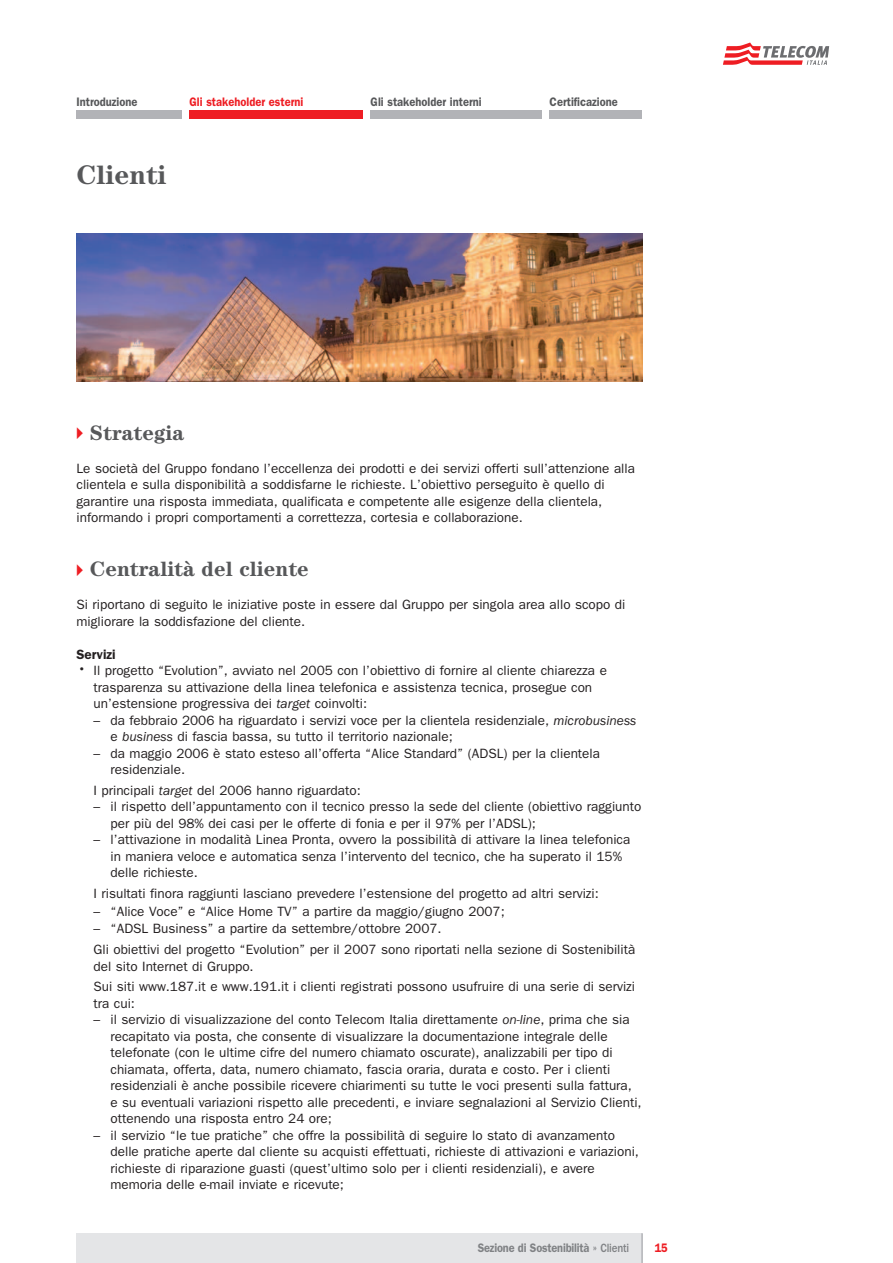
<style>
.page{position:relative;width:893px;height:1263px;background:#fff}
.page>*{position:absolute;margin:0;border:0;box-sizing:border-box;transform-origin:0 0}
.t1{font:700 27px "Century";color:#57585a}
.t2{font:700 21px "Century";color:#57585a}
.t3{font:13.5px/16.5px "Franklin Gothic";color:#231f20}
.t4{font:600 13.5px "Franklin Gothic";color:#231f20}
.t5{font:600 12.3px "Franklin Gothic";color:#57585a;scale:.9 1}
.t6{font:600 12.3px "Franklin Gothic";letter-spacing:-.015em;color:#808285;scale:.89 1}
.t7{font:600 12.3px "Franklin Gothic";color:#ee1d23;scale:.9 1}
.t8{font:600 12.3px "Franklin Gothic";color:#ee1d23;scale:.89 1}
.s1{font-size:18px}
.s2{font-style:italic}
.s3{font-weight:500}
</style>
<div class="page">
<svg style="left:723px;top:43px;width:106px;height:22px"></svg>
<div style="left:77px;top:1233px;width:565px;height:30px;background:#e4e5e7"></div>
<hr style="left:641px;top:1233px;width:2px;height:30px;background:#b2b3b7">
<div style="left:77px;top:111px;width:105px;height:8px;background:#b2b3b7"></div>
<div style="left:190px;top:111px;width:173px;height:8px;background:#ee1d23"></div>
<div style="left:371px;top:111px;width:171px;height:8px;background:#b2b3b7"></div>
<div style="left:550px;top:111px;width:92px;height:8px;background:#b2b3b7"></div>
<img style="left:77px;top:234px;width:565px;height:148px">
<p class="t5" style="left:77px;top:98px;width:69px">Introduzione</p>
<p class="t7" style="left:190px;top:98px;width:128px">Gli stakeholder esterni</p>
<p class="t5" style="left:371px;top:98px;width:125px">Gli stakeholder interni</p>
<p class="t5" style="left:550px;top:98px;width:77px">Certificazione</p>
<h1 class="t1" style="left:77px;top:166px;width:91px">Clienti</h1>
<h2 class="t2" style="left:90px;top:425px;width:96px">Strategia</h2>
<p class="t3" style="left:77px;top:461px;width:560px">Le società del Gruppo fondano l’eccellenza dei prodotti e dei servizi offerti sull’attenzione alla clientela e sulla disponibilità a soddisfarne le richieste. L’obiettivo perseguito è quello di garantire una risposta immediata, qualificata e competente alle esigenze della clientela, informando i propri comportamenti a correttezza, cortesia e collaborazione.</p>
<h2 class="t2" style="left:90px;top:562px;width:221px">Centralità del cliente</h2>
<p class="t3" style="left:77px;top:597px;width:550px">Si riportano di seguito le iniziative poste in essere dal Gruppo per singola area allo scopo di migliorare la soddisfazione del cliente.</p>
<p class="t4" style="left:77px;top:649px;width:41px">Servizi</p>
<p class="t3" style="left:94px;top:663px;width:515px;text-indent:-17px"><span class="s1">•</span> Il progetto “Evolution”, avviato nel 2005 con l’obiettivo di fornire al cliente chiarezza e trasparenza su attivazione della linea telefonica e assistenza tecnica, prosegue con un’estensione progressiva dei <span class="s2">target</span> coinvolti:</p>
<p class="t3" style="left:111px;top:713px;width:527px;text-indent:-17px">– da febbraio 2006 ha riguardato i servizi voce per la clientela residenziale, <span class="s2">microbusiness </span>e <span class="s2">business</span> di fascia bassa, su tutto il territorio nazionale;</p>
<p class="t3" style="left:111px;top:746px;width:491px;text-indent:-17px">– da maggio 2006 è stato esteso all’offerta “Alice Standard” (ADSL) per la clientela residenziale.</p>
<p class="t3" style="left:94px;top:783px;width:269px">I principali <span class="s2">target</span> del 2006 hanno riguardato:</p>
<p class="t3" style="left:111px;top:800px;width:532px;text-indent:-17px">– il rispetto dell’appuntamento con il tecnico presso la sede del cliente (obiettivo raggiunto per più del 98% dei casi per le offerte di fonia e per il 97% per l’ADSL);</p>
<p class="t3" style="left:111px;top:833px;width:521px;text-indent:-17px">– l’attivazione in modalità Linea Pronta, ovvero la possibilità di attivare la linea telefonica in maniera veloce e automatica senza l’intervento del tecnico, che ha superato il 15% delle richieste.</p>
<p class="t3" style="left:94px;top:886px;width:507px">I risultati finora raggiunti lasciano prevedere l’estensione del progetto ad altri servizi:</p>
<p class="t3" style="left:94px;top:904px;width:413px">– “Alice Voce” e “Alice Home TV” a partire da maggio/giugno 2007;</p>
<p class="t3" style="left:94px;top:919px;width:543px;line-height:20.7px">– “ADSL Business” a partire da settembre/ottobre 2007.<br>Gli obiettivi del progetto “Evolution” per il 2007 sono riportati nella sezione di Sostenibilità</p>
<p class="t3" style="left:94px;top:957px;width:543px;line-height:20.7px">del sito Internet di Gruppo.<br>Sui siti www.187.it e www.191.it i clienti registrati possono usufruire di una serie di servizi</p>
<p class="t3" style="left:94px;top:996px;width:43px">tra cui:</p>
<p class="t3" style="left:111px;top:1012px;width:533px;text-indent:-17px">– il servizio di visualizzazione del conto Telecom Italia direttamente <span class="s2">on-line</span>, prima che sia recapitato via posta, che consente di visualizzare la documentazione integrale delle telefonate (con le ultime cifre del numero chiamato oscurate), analizzabili per tipo di chiamata, offerta, data, numero chiamato, fascia oraria, durata e costo. Per i clienti residenziali è anche possibile ricevere chiarimenti su tutte le voci presenti sulla fattura, e su eventuali variazioni rispetto alle precedenti, e inviare segnalazioni al Servizio Clienti, ottenendo una risposta entro 24 ore;</p>
<p class="t3" style="left:111px;top:1128px;width:530px;text-indent:-17px">– il servizio “le tue pratiche” che offre la possibilità di seguire lo stato di avanzamento delle pratiche aperte dal cliente su acquisti effettuati, richieste di attivazioni e variazioni, richieste di riparazione guasti (quest’ultimo solo per i clienti residenziali), e avere memoria delle e-mail inviate e ricevute;</p>
<p class="t6" style="left:478px;top:1244px;width:172px">Sezione di Sostenibilità » <span class="s3">Clienti</span></p>
<p class="t8" style="left:655px;top:1244px;width:16px">15</p>
</div>
